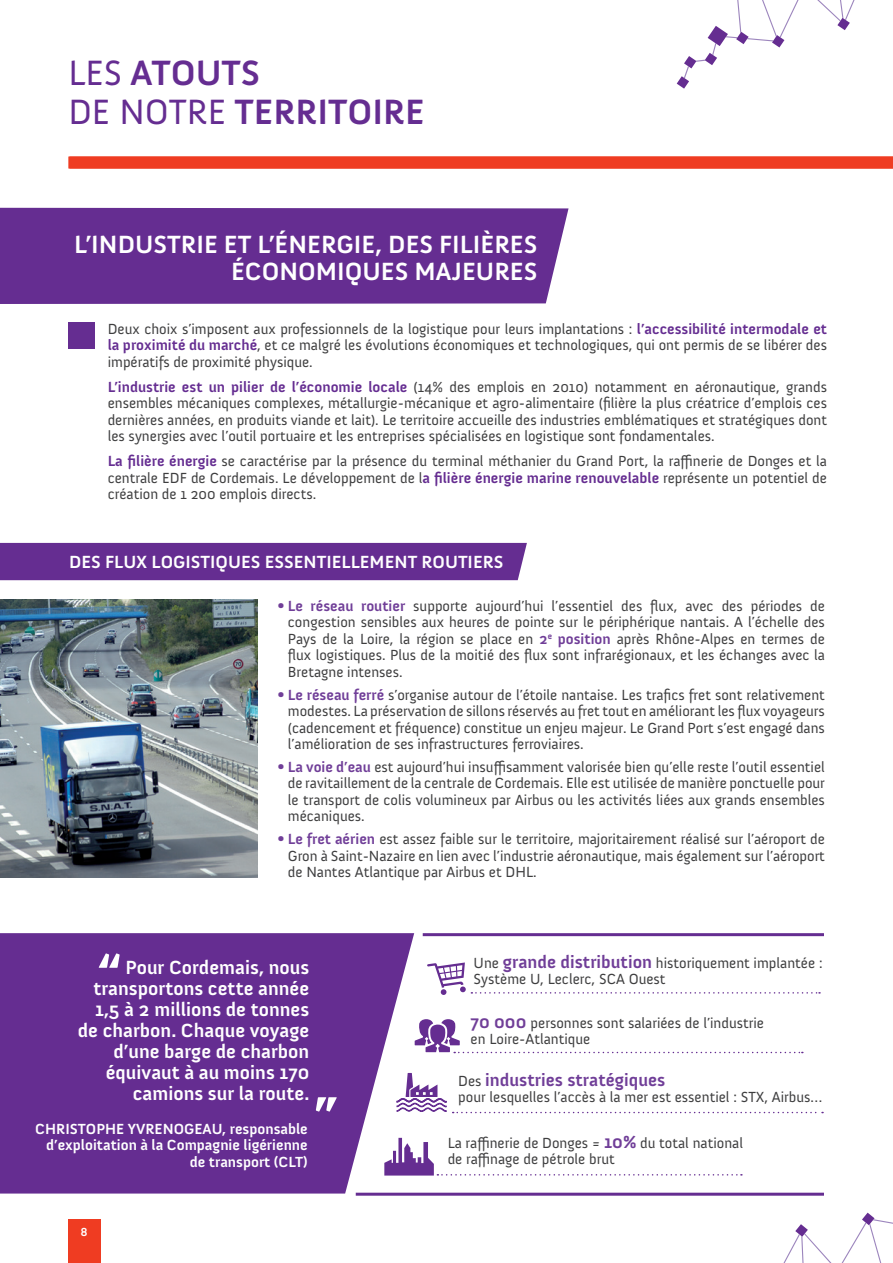
<style>
.page{position:relative;width:893px;height:1263px;background:#fff}
.page>*{position:absolute;margin:0;border:0;box-sizing:border-box;transform-origin:0 0}
.t1{font:700 59.25px "Anivers";color:#fff}
.t2{font:700 36px/39px "Anivers";color:#652d91}
.t3{font:700 25.5px/27px "Anivers";color:#fff;text-align:right}
.t4{font:700 19.5px/21px "Anivers";color:#fff;text-align:right}
.t5{font:700 18px "Anivers";color:#fff}
.t6{font:700 18px "Anivers";color:#703e98}
.t7{font:15px/16.5px "Anivers";color:#3e3e3f;text-align:justify}
.t8{font:700 15px/16.5px "Anivers";color:#fff;text-align:right}
.t9{font:700 12px "Anivers";color:#fff}
.s1{font-weight:400}
.s2{font-weight:700;color:#652d91}
.s3{font-weight:700;color:#703e98}
.s4{font-weight:700;font-size:18px;color:#703e98}
.s5{font-weight:400;font-size:15px;color:#3e3e3f}
</style>
<div class="page">
<svg style="left:677px;top:0;width:121px;height:89px"></svg>
<svg style="left:817px;top:0;width:37px;height:30px"></svg>
<svg style="left:842px;top:1212px;width:51px;height:51px"></svg>
<svg style="left:783px;top:1224px;width:48px;height:39px"></svg>
<div style="left:69px;top:157px;width:824px;height:12px;background:#ef3c22"></div>
<div style="left:0;top:208px;width:568px;height:96px;background:#652d91"></div>
<svg style="left:0;top:933px;width:414px;height:260px;background:#6f3a98"></svg>
<svg style="left:415px;top:1019px;width:388px;height:34px"></svg>
<svg style="left:453px;top:1112px;width:370px;height:1px"></svg>
<svg style="left:396px;top:1073px;width:51px;height:39px"></svg>
<svg style="left:384px;top:1138px;width:358px;height:37px"></svg>
<hr style="left:423px;top:933px;width:401px;height:3px;background:#652d91">
<hr style="left:356px;top:1193px;width:468px;height:3px;background:#652d91">
<svg style="left:427px;top:962px;width:393px;height:33px"></svg>
<div style="left:0;top:543px;width:527px;height:37px;background:#652d91"></div>
<img style="left:0;top:599px;width:257px;height:278px">
<div style="left:68px;top:322px;width:27px;height:27px;background:#652d91"></div>
<div style="left:68px;top:1220px;width:32px;height:43px;background:#ef3c22"></div>
<h2 class="t2" style="left:68px;top:54px;width:186px"><span class="s1">LES</span> ATOUTS<br><span class="s1">DE NOTRE</span> TERRITOIRE</h2>
<h3 class="t3" style="left:74px;top:232px;width:465px">L’in dustrie et l’én ergie, des filières économiques majeures</h3>
<p class="t7" style="left:108px;top:320px;width:721px">Deux choix s’imposent aux professionnels de la logistique pour leurs implantations : <span class="s2">l’accessibilité intermodale et la proximité du marché</span>, et ce malgré les évolutions économiques et technologiques, qui ont permis de se libérer des impératifs de proximité physique.</p>
<p class="t7" style="left:108px;top:378px;width:721px"><span class="s2">L’industrie est un pilier de l’économie locale</span> (14% des emplois en 2010) notamment en aéronautique, grands ensembles mécaniques complexes, métallurgie-mécanique et agro-alimentaire (filière la plus créatrice d’emplois ces dernières années, en produits viande et lait). Le territoire accueille des industries emblématiques et stratégiques dont les synergies avec l’outil portuaire et les entreprises spécialisées en logistique sont fondamentales.</p>
<p class="t7" style="left:108px;top:453px;width:721px"><span class="s2">La filière énergie</span> se caractérise par la présence du terminal méthanier du Grand Port, la raffinerie de Donges et la centrale EDF de Cordemais. Le développement de l<span class="s2">a filière énergie marine renouvelable</span> représente un potentiel de création de 1 200 emplois directs.</p>
<p class="t5" style="left:69px;top:552px;width:436px">Des flux logistiques essentiellement routiers</p>
<p class="t7" style="left:288px;top:597px;width:539px;text-indent:-10px"><span class="s3">• Le réseau routier</span> supporte aujourd’hui l’essentiel des flux, avec des périodes de congestion sensibles aux heures de pointe sur le périphérique nantais. A l’échelle des Pays de la Loire, la région se place en <span class="s3">2</span><sup>e</sup> <span class="s3">position</span> après Rhône-Alpes en termes de flux logistiques. Plus de la moitié des flux sont infrarégionaux, et les échanges avec la Bretagne intenses.</p>
<p class="t7" style="left:288px;top:686px;width:539px;text-indent:-10px"><span class="s3">• Le réseau ferré</span> s’organise autour de l’étoile nantaise. Les trafics fret sont relativement modestes. La préservation de sillons réservés au fret tout en améliorant les flux voyageurs (cadencement et fréquence) constitue un enjeu majeur. Le Grand Port s’est engagé dans l’amélioration de ses infrastructures ferroviaires.</p>
<p class="t7" style="left:288px;top:759px;width:539px;text-indent:-10px"><span class="s3">• La voie d’eau</span> est aujourd’hui insuffisamment valorisée bien qu’elle reste l’outil essentiel de ravitaillement de la centrale de Cordemais. Elle est utilisée de manière ponctuelle pour le transport de colis volumineux par Airbus ou les activités liées aux grands ensembles mécaniques.</p>
<p class="t7" style="left:288px;top:831px;width:539px;text-indent:-10px"><span class="s3">• Le fret aérien</span> est assez faible sur le territoire, majoritairement réalisé sur l’aéroport de Gron à Saint-Nazaire en lien avec l’industrie aéronautique, mais également sur l’aéroport de Nantes Atlantique par Airbus et DHL.</p>
<h1 class="t1" style="left:97px;top:941px;width:27px">“</h1>
<h3 class="t4" style="left:78px;top:957px;width:233px">Pour Cordemais, nous transportons cette année<br>1,5 à 2 millions de tonnes de charbon. Chaque voyage d’une barge de charbon équivaut à au moins 170 camions sur la route.</h3>
<h1 class="t1" style="left:313px;top:1085px;width:26px">”</h1>
<p class="t8" style="left:35px;top:1121px;width:274px">Christophe Yvren ogeau, responsable</p>
<p class="t8" style="left:46px;top:1137px;width:263px">d’exploitation à la Compagnie ligérienne de transport (CLT)</p>
<p class="t9" style="left:81px;top:1226px;width:8px">8</p>
<p class="t7" style="left:474px;top:955px;width:350px">Une <span class="s4">grande distribution</span> historiquement implantée :<br>Système U, Leclerc, SCA Ouest</p>
<p class="t7" style="left:471px;top:1014px;width:295px"><span class="s4">70 000</span> personnes sont salariées de l’industrie en Loire-Atlantique</p>
<p class="t6" style="left:458px;top:1070px;width:209px"><span class="s5">Des</span> industries stratégiques</p>
<p class="t7" style="left:458px;top:1089px;width:366px">pour lesquelles l’accès à la mer est essentiel : STX, Airbus…</p>
<p class="t7" style="left:448px;top:1135px;width:297px">La raffinerie de Donges = <span class="s4">10%</span> du total national de raffinage de pétrole brut</p>
</div>
